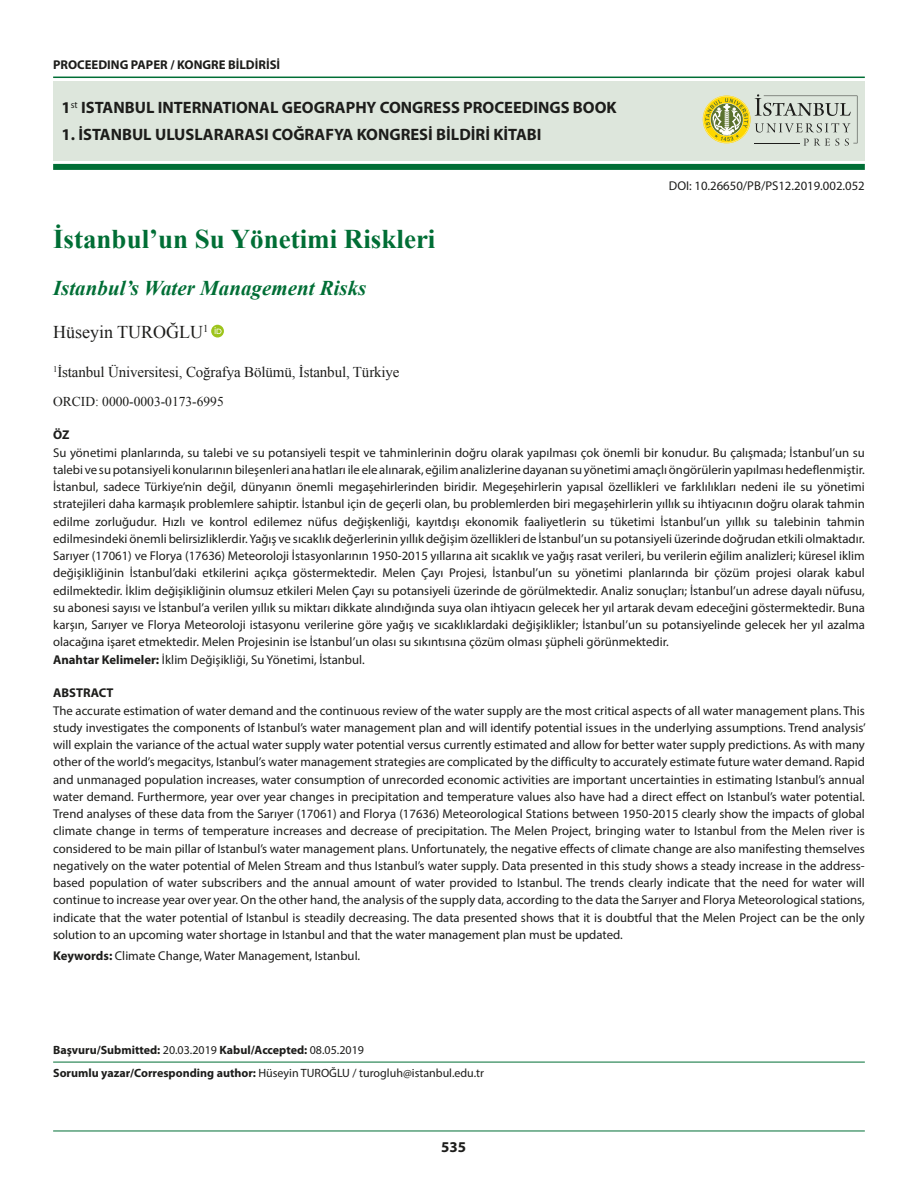
<style>
.page{position:relative;width:918px;height:1188px;background:#fff}
.page>*{position:absolute;margin:0;border:0;box-sizing:border-box;transform-origin:0 0}
.t1{font:700 27px "Times New Roman";color:#006e35}
.t2{font:italic 700 21px "Times New Roman";color:#006e35}
.t3{font:18px "Times New Roman";color:#1d1d1b}
.t4{font:700 16.5px "Myriad Pro";color:#1d1d1b}
.t5{font:15px "Times New Roman";letter-spacing:-.01em;color:#1d1d1b}
.t6{font:700 15px "Myriad Pro";color:#1d1d1b}
.t7{font:13.5px "Times New Roman";color:#1d1d1b}
.t8{font:12.75px/17.2px "Myriad Pro";color:#1d1d1b}
.t9{font:700 12.75px "Myriad Pro";color:#1d1d1b}
.t10{font:12px "Myriad Pro";color:#1d1d1b}
.t11{font:700 12px "Myriad Pro";color:#1d1d1b}
.s1{font-weight:700}
.s2{font-weight:400}
</style>
<div class="page">
<hr style="left:53px;top:77px;width:812px;height:1px;background:#006e35">
<hr style="left:53px;top:1131px;width:812px;height:1px;background:#006e35">
<div style="left:53px;top:81px;width:812px;height:79px;background:#dde6dc"></div>
<hr style="left:53px;top:1062px;width:812px;height:1px;background:#006e35">
<div style="left:53px;top:164px;width:812px;height:6px;background:#006e35"></div>
<svg style="left:211px;top:325px;width:13px;height:13px"></svg>
<svg style="left:215px;top:327px;width:7px;height:7px"></svg>
<svg style="left:703px;top:94px;width:154px;height:52px"></svg>
<p class="t9" style="left:53px;top:58px;width:229px">PROCEEDING PAPER / KONGRE BİLDİRİSİ</p>
<p class="t4" style="left:62px;top:99px;width:557px">1<sup>st</sup> ISTANBUL INTERNATIONAL GEOGRAPHY CONGRESS PROCEEDINGS BOOK</p>
<p class="t4" style="left:62px;top:126px;width:481px">1. İSTANBUL ULUSLARARASI COĞRAFYA KONGRESİ BİLDİRİ KİTABI</p>
<p class="t8" style="left:669px;top:177px;width:198px">DOI: 10.26650/PB/PS12.2019.002.052</p>
<h1 class="t1" style="left:53px;top:220px;width:384px">İstanbul’un Su Yönetimi Riskleri</h1>
<h2 class="t2" style="left:53px;top:273px;width:315px">Istanbul’s Water Management Risks</h2>
<h3 class="t3" style="left:53px;top:319px;width:157px">Hüseyin TUROĞLU<sup>1</sup></h3>
<p class="t5" style="left:53px;top:362px;width:348px"><sup>1</sup>İstanbul Üniversitesi, Coğrafya Bölümü, İstanbul, Türkiye</p>
<p class="t7" style="left:53px;top:392px;width:172px">ORCID: 0000-0003-0173-6995</p>
<p class="t9" style="left:53px;top:428px;width:18px">ÖZ</p>
<p class="t8" style="left:53px;top:444px;width:813px">Su yönetimi planlarında, su talebi ve su potansiyeli tespit ve tahminlerinin doğru olarak yapılması çok önemli bir konudur. Bu çalışmada; İstanbul’un su talebi ve su potansiyeli konularının bileşenleri ana hatları ile ele alınarak, eğilim analizlerine dayanan su yönetimi amaçlı öngörülerin yapılması hedeflenmiştir.<br>İstanbul, sadece Türkiye’nin değil, dünyanın önemli megaşehirlerinden biridir. Megeşehirlerin yapısal özellikleri ve farklılıkları nedeni ile su yönetimi stratejileri daha karmaşık problemlere sahiptir. İstanbul için de geçerli olan, bu problemlerden biri megaşehirlerin yıllık su ihtiyacının doğru olarak tahmin edilme zorluğudur. Hızlı ve kontrol edilemez nüfus değişkenliği, kayıtdışı ekonomik faaliyetlerin su tüketimi İstanbul’un yıllık su talebinin tahmin edilmesindeki önemli belirsizliklerdir. Yağış ve sıcaklık değerlerinin yıllık değişim özellikleri de İstanbul’un su potansiyeli üzerinde doğrudan etkili olmaktadır.<br>Sarıyer (17061) ve Florya (17636) Meteoroloji İstasyonlarının 1950-2015 yıllarına ait sıcaklık ve yağış rasat verileri, bu verilerin eğilim analizleri; küresel iklim değişikliğinin İstanbul’daki etkilerini açıkça göstermektedir. Melen Çayı Projesi, İstanbul’un su yönetimi planlarında bir çözüm projesi olarak kabul edilmektedir. İklim değişikliğinin olumsuz etkileri Melen Çayı su potansiyeli üzerinde de görülmektedir. Analiz sonuçları; İstanbul’un adrese dayalı nüfusu, su abonesi sayısı ve İstanbul’a verilen yıllık su miktarı dikkate alındığında suya olan ihtiyacın gelecek her yıl artarak devam edeceğini göstermektedir. Buna karşın, Sarıyer ve Florya Meteoroloji istasyonu verilerine göre yağış ve sıcaklıklardaki değişiklikler; İstanbul’un su potansiyelinde gelecek her yıl azalma olacağına işaret etmektedir. Melen Projesinin ise İstanbul’un olası su sıkıntısına çözüm olması şüpheli görünmektedir.<br><span class="s1">Anahtar Kelimeler:</span> İklim Değişikliği, Su Yönetimi, İstanbul.</p>
<p class="t9" style="left:53px;top:686px;width:62px">ABSTRACT</p>
<p class="t8" style="left:53px;top:702px;width:814px;text-align:justify">The accurate estimation of water demand and the continuous review of the water supply are the most critical aspects of all water management plans. This study investigates the components of Istanbul’s water management plan and will identify potential issues in the underlying assumptions. Trend analysis’ will explain the variance of the actual water supply water potential versus currently estimated and allow for better water supply predictions. As with many other of the world’s megacitys, Istanbul’s water management strategies are complicated by the difficulty to accurately estimate future water demand. Rapid and unmanaged population increases, water consumption of unrecorded economic activities are important uncertainties in estimating Istanbul’s annual water demand. Furthermore, year over year changes in precipitation and temperature values also have had a direct effect on Istanbul’s water potential.<br>Trend analyses of these data from the Sarıyer (17061) and Florya (17636) Meteorological Stations between 1950-2015 clearly show the impacts of global climate change in terms of temperature increases and decrease of precipitation. The Melen Project, bringing water to Istanbul from the Melen river is considered to be main pillar of Istanbul’s water management plans. Unfortunately, the negative effects of climate change are also manifesting themselves negatively on the water potential of Melen Stream and thus Istanbul’s water supply. Data presented in this study shows a steady increase in the address&shy;based population of water subscribers and the annual amount of water provided to Istanbul. The trends clearly indicate that the need for water will continue to increase year over year. On the other hand, the analysis of the supply data, according to the data the Sarıyer and Florya Meteorological stations, indicate that the water potential of Istanbul is steadily decreasing. The data presented shows that it is doubtful that the Melen Project can be the only solution to an upcoming water shortage in Istanbul and that the water management plan must be updated.</p>
<p class="t8" style="left:53px;top:947px;width:309px"><span class="s1">Keywords:</span> Climate Change, Water Management, Istanbul.</p>
<p class="t11" style="left:53px;top:1043px;width:312px">Başvuru/Submitted: <span class="s2">20.03.2019</span> Kabul/Accepted: <span class="s2">08.05.2019</span></p>
<p class="t10" style="left:53px;top:1065px;width:433px"><span class="s1">Sorumlu yazar/Corresponding author:</span> Hüseyin TUROĞLU / turogluh@istanbul.edu.tr</p>
<p class="t6" style="left:441px;top:1139px;width:26px">535</p>
</div>
